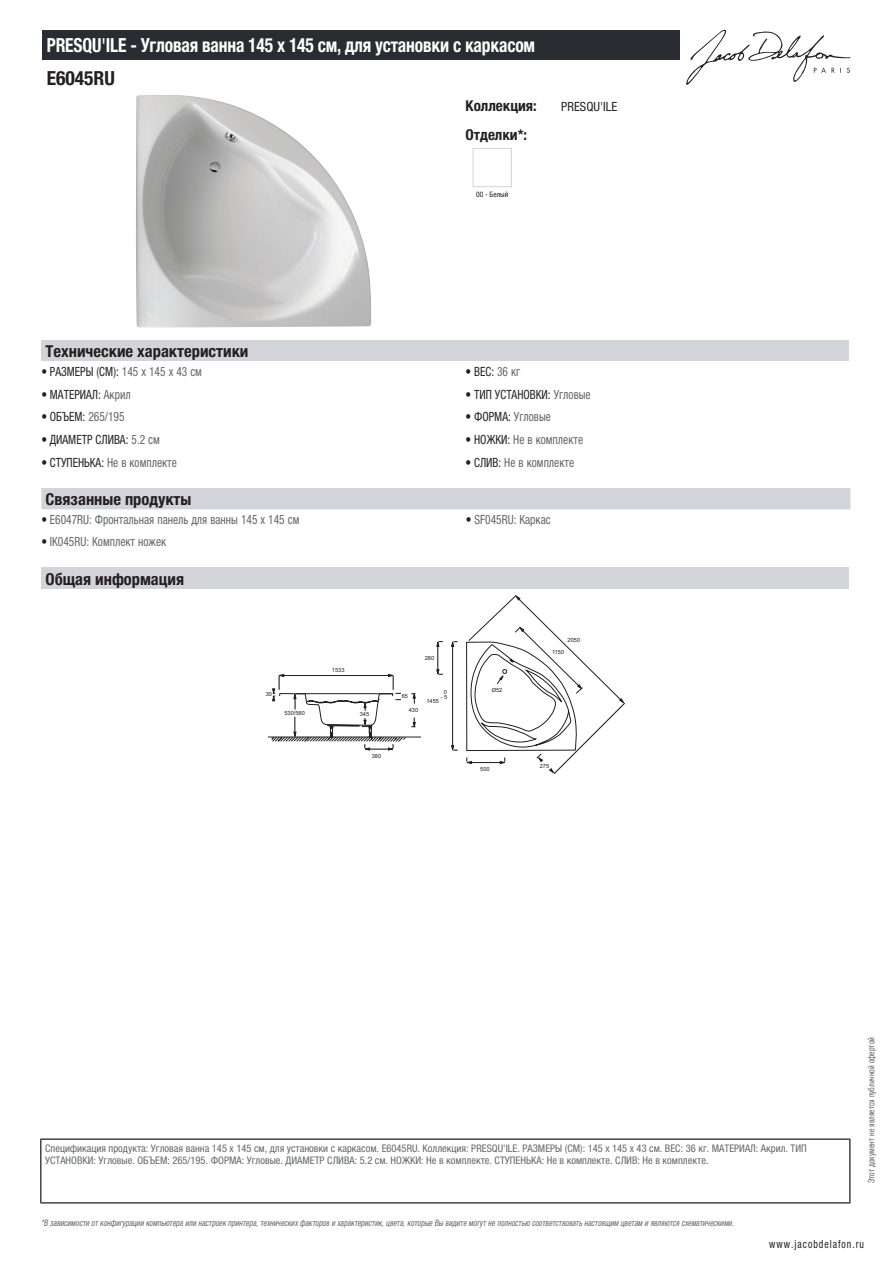
<style>
.page{position:relative;width:893px;height:1263px;background:#fff}
.page>*{position:absolute;margin:0;border:0;box-sizing:border-box;transform-origin:0 0}
.t1{font:700 condensed 19.5px "Helvetica Neue LTCYR";letter-spacing:-.01em;color:#fff;scale:.9 1}
.t2{font:700 condensed 19.5px "Helvetica Neue LTCYR";color:#231f20}
.t3{font:700 condensed 16.5px "Helvetica Neue LTCYR";color:#231f20}
.t4{font:700 condensed 15px "Helvetica Neue LTCYR";color:#231f20}
.t5{font:condensed 12.75px "Helvetica Neue LTCYR";color:#626568;scale:.9 1}
.t6{font:condensed 12.75px "Helvetica Neue LTCYR";color:#231f20;scale:.9 1}
.t7{font:condensed 12.75px "Helvetica Neue LTCYR";color:#231f20}
.t8{font:condensed 11.25px "Helvetica Neue LTCYR";letter-spacing:.1em;color:#231f20;scale:.87 1}
.t9{font:condensed 10.5px/12px "Helvetica Neue LTCYR";color:#626568}
.t10{font:italic condensed 9px "Helvetica Neue LTCYR";color:#626568;scale:.87 1}
.t11{font:condensed 9px "Helvetica Neue LTCYR";color:#626568;scale:.87 1}
.t12{font:condensed 7.5px "Helvetica Neue LTCYR";color:#231f20}
.t13{font:5.7px "Arial";color:#231f20}
.s1{color:#626568}
.s2{color:#231f20}
</style>
<div class="page">
<svg style="left:686px;top:30px;width:164px;height:55px"></svg>
<img style="left:136px;top:95px;width:235px;height:233px">
<div style="left:473px;top:148px;width:39px;height:39px;border:1px solid #d3d4da"></div>
<div style="left:41px;top:340px;width:808px;height:22px;background:#d3d4da"></div>
<div style="left:41px;top:488px;width:809px;height:21px;background:#d3d4da"></div>
<div style="left:41px;top:567px;width:808px;height:22px;background:#d3d4da"></div>
<svg style="left:436px;top:641px;width:7px;height:34px"></svg>
<hr style="left:452px;top:645px;width:1px;height:101px;background:#231f20">
<svg style="left:451px;top:641px;width:7px;height:6px"></svg>
<svg style="left:451px;top:745px;width:7px;height:6px"></svg>
<hr style="left:268px;top:737px;width:153px;height:1px;background:#231f20">
<svg style="left:466px;top:595px;width:159px;height:179px"></svg>
<svg style="left:271px;top:674px;width:145px;height:77px"></svg>
<div style="left:43px;top:30px;width:637px;height:30px;background:#2a2c32"></div>
<hr style="left:40px;top:1138px;width:810px;height:2px;background:#040503">
<hr style="left:40px;top:1140px;width:1px;height:62px;background:#040503">
<hr style="left:849px;top:1140px;width:1px;height:62px;background:#040503">
<hr style="left:40px;top:1202px;width:810px;height:1px;background:#040503">
<h1 class="t1" style="left:47px;top:34px;width:544px">PRESQU'ILE - Угловая ванна 145 х 145 см, для установки с каркасом</h1>
<h1 class="t2" style="left:47px;top:67px;width:70px">E6045RU</h1>
<h3 class="t4" style="left:466px;top:97px;width:73px">Коллекция:</h3>
<p class="t7" style="left:561px;top:99px;width:57px">PRESQU'ILE</p>
<h3 class="t4" style="left:466px;top:126px;width:63px">Отделки*:</h3>
<p class="t12" style="left:476px;top:190px;width:34px">00 - Белый</p>
<h2 class="t3" style="left:46px;top:342px;width:204px">Технические характеристики</h2>
<p class="t6" style="left:41px;top:364px;width:180px">• РАЗМЕРЫ (СМ): <span class="s1">145 x 145 x 43 см</span></p>
<p class="t6" style="left:466px;top:364px;width:62px">• ВЕС: <span class="s1">36 кг</span></p>
<p class="t6" style="left:41px;top:387px;width:101px">• МАТЕРИАЛ: <span class="s1">Акрил</span></p>
<p class="t6" style="left:466px;top:387px;width:140px">• ТИП УСТАНОВКИ: <span class="s1">Угловые</span></p>
<p class="t6" style="left:41px;top:410px;width:94px">• ОБЪЕМ: <span class="s1">265/195</span></p>
<p class="t6" style="left:466px;top:410px;width:96px">• ФОРМА: <span class="s1">Угловые</span></p>
<p class="t6" style="left:41px;top:432px;width:133px">• ДИАМЕТР СЛИВА: <span class="s1">5.2 см</span></p>
<p class="t5" style="left:466px;top:432px;width:132px"><span class="s2">• НОЖКИ:</span> Не в комплекте</p>
<p class="t5" style="left:41px;top:455px;width:152px"><span class="s2">• СТУПЕНЬКА:</span> Не в комплекте</p>
<p class="t5" style="left:466px;top:455px;width:122px"><span class="s2">• СЛИВ:</span> Не в комплекте</p>
<h2 class="t3" style="left:46px;top:490px;width:147px">Связанные продукты</h2>
<p class="t5" style="left:41px;top:512px;width:288px"><span class="s2">•</span> E6047RU: Фронтальная панель для ванны 145 х 145 см</p>
<p class="t5" style="left:466px;top:512px;width:96px"><span class="s2">•</span> SF045RU: Каркас</p>
<p class="t5" style="left:41px;top:535px;width:140px"><span class="s2">•</span> IK045RU: Комплект ножек</p>
<h2 class="t3" style="left:46px;top:570px;width:140px">Общая информация</h2>
<p class="t13" style="left:568px;top:636px;width:14px">2050</p>
<p class="t13" style="left:266px;top:691px;width:8px">30</p>
<p class="t13" style="left:284px;top:709px;width:22px">530/580</p>
<p class="t13" style="left:332px;top:666px;width:14px">1533</p>
<p class="t13" style="left:360px;top:710px;width:11px">345</p>
<p class="t13" style="left:372px;top:752px;width:11px">380</p>
<p class="t13" style="left:402px;top:692px;width:8px">65</p>
<p class="t13" style="left:425px;top:654px;width:11px">280</p>
<p class="t13" style="left:426px;top:697px;width:14px">1455</p>
<p class="t13" style="left:444px;top:688px;width:5px">0</p>
<p class="t13" style="left:441px;top:693px;width:8px">- 5</p>
<p class="t13" style="left:409px;top:706px;width:11px">430</p>
<p class="t13" style="left:492px;top:686px;width:12px">Ø52</p>
<p class="t13" style="left:480px;top:765px;width:11px">500</p>
<p class="t13" style="left:552px;top:648px;width:14px">1150</p>
<p class="t13" style="left:540px;top:762px;width:11px">275</p>
<p class="t9" style="left:45px;top:1142px;width:763px">Спецификация продукта: Угловая ванна 145 х 145 см, для установки с каркасом. E6045RU. Коллекция: PRESQU'ILE. РАЗМЕРЫ (СМ): 145 x 145 x 43 см. ВЕС: 36 кг. МАТЕРИАЛ: Акрил. ТИП<br>УСТАНОВКИ: Угловые. ОБЪЕМ: 265/195. ФОРМА: Угловые. ДИАМЕТР СЛИВА: 5.2 см. НОЖКИ: Не в комплекте. СТУПЕНЬКА: Не в комплекте. СЛИВ: Не в комплекте.</p>
<p class="t10" style="left:41px;top:1218px;width:800px">*В зависимости отконфигурации компьютера или настроек принтера,техническихфакторов и характеристик,цвета,которые Вы видите могутне полностью соответствоватьнастоящим цветам и являются схематическими.</p>
<p class="t11" style="left:866px;top:1183px;width:169px;rotate:-90deg">Этот документ не является публичной офертой</p>
<p class="t8" style="left:769px;top:1237px;width:110px">www.jacobdelafon.ru</p>
</div>
